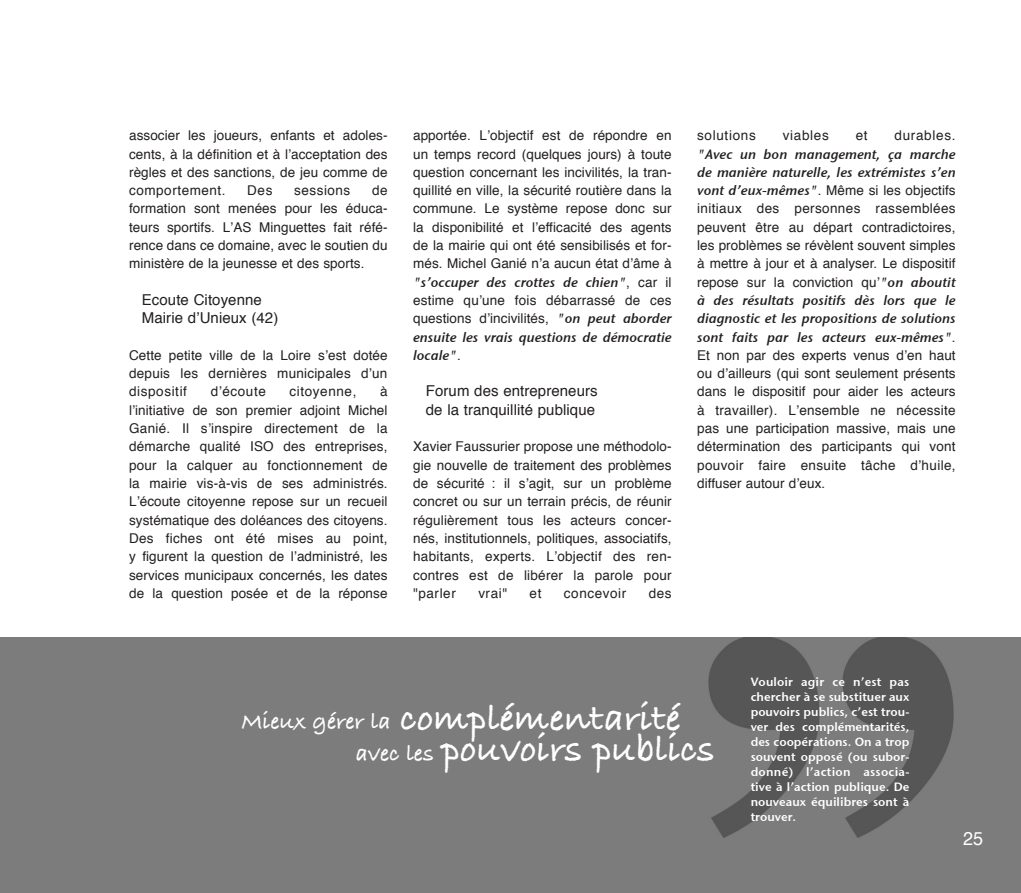
<style>
.page{position:relative;width:1021px;height:893px;background:#fff}
.page>*{position:absolute;margin:0;border:0;box-sizing:border-box;transform-origin:0 0}
.t1{font:39px/31.8px "Bradley Hand ITCTT Bold";color:#fff}
.t2{font:24px/31.5px "Bradley Hand ITCTT Bold";color:#fff}
.t3{font:18.6px "Helvetica";color:#fff}
.t4{font:15px/18.3px "Helvetica";letter-spacing:.005em;color:#231f20}
.t5{font:13.5px/18.3px "Helvetica";letter-spacing:.005em;color:#231f20;text-align:justify}
.t6{font:13.5px/18.3px "Stone Sans Sem ITCTT Semi Ita";letter-spacing:.005em;color:#231f20}
.t7{font:13.5px "Helvetica";letter-spacing:.05em;color:#231f20}
.t8{font:13.5px "Helvetica";letter-spacing:.04em;color:#231f20}
.t9{font:13.5px "Helvetica";letter-spacing:.045em;color:#231f20}
.t10{font:12px/15px "Stone Sans Sem ITCTT Semi";color:#fff;text-align:justify}
.s1{font-family:"Helvetica"}
.s2{font-family:"Stone Sans Sem ITCTT Semi Ita"}
</style>
<div class="page">
<img style="left:0;top:638px;width:1020px;height:255px">
<p class="t5" style="left:129px;top:126px;width:260px">associer les joueurs, enfants et adoles&shy;cents, à la définition et à l’acceptation des règles et des sanctions, de jeu comme de comportement.</p>
<p class="t5" style="left:129px;top:181px;width:260px;text-indent:243px">de formation sont menées pour les éduca&shy;teurs sportifs. L’AS Minguettes fait réfé&shy;rence dans ce domaine, avec le soutien du ministère de la jeunesse et des sports.</p>
<p class="t4" style="left:142px;top:290px;width:138px">Ecoute Citoyenne<br>Mairie d’Unieux (42)</p>
<p class="t5" style="left:129px;top:346px;width:260px">Cette petite ville de la Loire s’est dotée depuis les dernières municipales d’un dispositif</p>
<p class="t5" style="left:247px;top:181px;width:27px">Des</p>
<p class="t8" style="left:294px;top:179px;width:58px">sessions</p>
<p class="t5" style="left:129px;top:382px;width:260px;text-indent:251px">à l’initiative de son premier adjoint Michel Ganié. Il s’inspire directement de la démarche qualité ISO des entreprises, pour la calquer au fonctionnement de la mairie vis-à-vis de ses administrés.<br>L’écoute citoyenne repose sur un recueil systématique des doléances des citoyens.<br>Des fiches ont été mises au point, y figurent la question de l’administré, les services municipaux concernés, les dates de la question posée et de la réponse</p>
<p class="t5" style="left:211px;top:382px;width:57px">d’écoute</p>
<p class="t9" style="left:289px;top:380px;width:68px">citoyenne,</p>
<p class="t5" style="left:413px;top:126px;width:260px">apportée. L’objectif est de répondre en un temps record (quelques jours) à toute question concernant les incivilités, la tran&shy;quillité en ville, la sécurité routière dans la commune. Le système repose donc sur la disponibilité et l’efficacité des agents de la mairie qui ont été sensibilisés et for&shy;més. Michel Ganié n’a aucun état d’âme à</p>
<p class="t6" style="left:413px;top:272px;width:260px">"s’occuper des crottes de chien"<span class="s1">, car il</span></p>
<p class="t5" style="left:413px;top:291px;width:260px">estime qu’une fois débarrassé de ces questions d’incivilités, <span class="s2">"on peut aborder</span></p>
<p class="t6" style="left:413px;top:327px;width:260px">ensuite les vrais questions de démocratie locale"<span class="s1">.</span></p>
<p class="t4" style="left:426px;top:382px;width:173px">Forum des entrepreneurs de la tranquillité publique</p>
<p class="t5" style="left:413px;top:437px;width:260px">Xavier Faussurier propose une méthodolo&shy;gie nouvelle de traitement des problèmes de sécurité : il s’agit, sur un problème concret ou sur un terrain précis, de réunir régulièrement tous les acteurs concer&shy;nés, institutionnels, politiques, associatifs, habitants, experts. L’objectif des ren&shy;contres est de libérer la parole pour "parler</p>
<p class="t5" style="left:478px;top:583px;width:30px">vrai"</p>
<p class="t5" style="left:529px;top:583px;width:13px">et</p>
<p class="t8" style="left:564px;top:581px;width:64px">concevoir</p>
<p class="t5" style="left:648px;top:583px;width:24px">des</p>
<p class="t7" style="left:697px;top:124px;width:60px">solutions</p>
<p class="t7" style="left:782px;top:124px;width:48px">viables</p>
<p class="t5" style="left:855px;top:126px;width:13px">et</p>
<p class="t7" style="left:894px;top:124px;width:63px">durables.</p>
<p class="t6" style="left:697px;top:144px;width:260px">"Avec un bon management, ça marche de manière naturelle, les extrémistes s’en</p>
<p class="t5" style="left:697px;top:181px;width:260px"><span class="s2">vont d’eux-mêmes"</span>. Même si les objectifs initiaux des personnes rassemblées peuvent être au départ contradictoires, les problèmes se révèlent souvent simples à mettre à jour et à analyser. Le dispositif repose sur la conviction qu’<span class="s2">"on aboutit</span></p>
<p class="t6" style="left:697px;top:290px;width:260px;text-align:justify">à des résultats positifs dès lors que le diagnostic et les propositions de solutions sont faits par les acteurs eux-mêmes"<span class="s1">.</span></p>
<p class="t5" style="left:697px;top:346px;width:260px">Et non par des experts venus d’en haut ou d’ailleurs (qui sont seulement présents dans le dispositif pour aider les acteurs à travailler). L’ensemble ne nécessite pas une participation massive, mais une détermination des participants qui vont pouvoir faire ensuite tâche d’huile, diffuser autour d’eux.</p>
<h1 class="t1" style="left:441px;top:700px;width:274px;text-indent:-42px">complémentarité pouvoirs publics</h1>
<h2 class="t2" style="left:356px;top:705px;width:80px;text-indent:-114px">Mieux gérer la avec les</h2>
<p class="t10" style="left:750px;top:673px;width:160px">Vouloir agir ce n’est pas chercher à se substituer aux pouvoirs publics, c’est trou&shy;ver des complémentarités, des coopérations. On a trop souvent opposé (ou subor&shy;donné) l’action associa&shy;tive à l’action publique. De nouveaux équilibres sont à trouver.</p>
<h3 class="t3" style="left:963px;top:822px;width:22px">25</h3>
</div>
